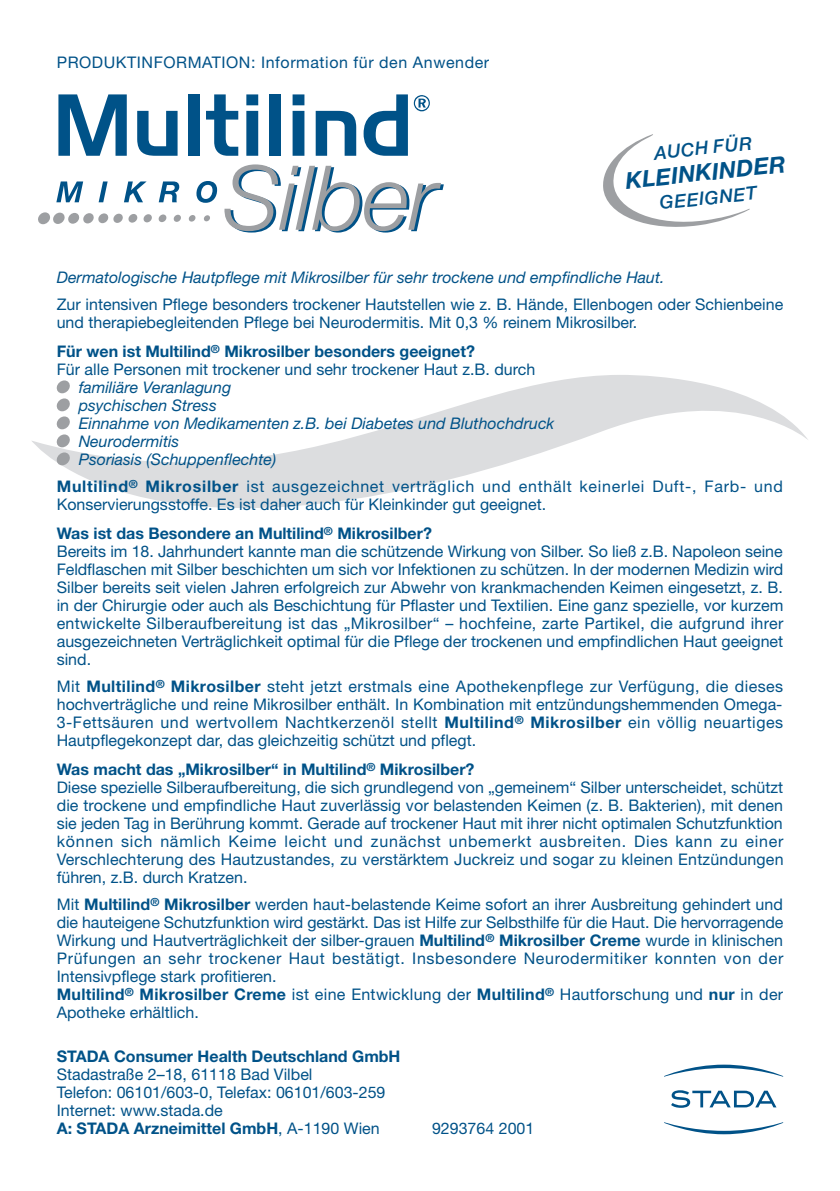
<style>
.page{position:relative;width:840px;height:1191px;background:#fff}
.page>*{position:absolute;margin:0;border:0;box-sizing:border-box;transform-origin:0 0}
.t1{font:italic 700 23px "Helvetica Neue LTW1 G";color:#005288}
.t2{font:italic 500 18.4px "Helvetica Neue LTW1 G";color:#005288}
.t3{font:16px/18px "Helvetica Neue LT Std";color:#005288}
.t4{font:italic 16px/18px "Helvetica Neue LT Std";color:#005288}
.t5{font:16px "Helvetica Neue LT Std";letter-spacing:.035em;color:#005288}
.t6{font:700 16px "Helvetica Neue LT Std";color:#005288}
.s1{font-weight:700}
</style>
<div class="page">
<svg style="left:32px;top:375px;width:776px;height:133px"></svg>
<svg style="left:58px;top:94px;width:69px;height:62px"></svg>
<svg style="left:137px;top:111px;width:40px;height:45px"></svg>
<div style="left:188px;top:94px;width:11px;height:62px;background:#005288"></div>
<svg style="left:206px;top:94px;width:32px;height:62px"></svg>
<svg style="left:246px;top:94px;width:12px;height:62px"></svg>
<div style="left:269px;top:94px;width:12px;height:62px;background:#005288"></div>
<svg style="left:292px;top:94px;width:12px;height:62px"></svg>
<svg style="left:315px;top:111px;width:41px;height:45px"></svg>
<svg style="left:363px;top:94px;width:44px;height:62px"></svg>
<svg style="left:413px;top:95px;width:16px;height:16px"></svg>
<svg style="left:56px;top:181px;width:27px;height:21px"></svg>
<svg style="left:99px;top:181px;width:9px;height:21px"></svg>
<svg style="left:124px;top:181px;width:22px;height:21px"></svg>
<svg style="left:159px;top:181px;width:20px;height:21px"></svg>
<svg style="left:196px;top:181px;width:21px;height:22px"></svg>
<svg style="left:224px;top:164px;width:219px;height:68px"></svg>
<svg style="left:38px;top:212px;width:172px;height:12px"></svg>
<svg style="left:56px;top:380px;width:14px;height:85px"></svg>
<svg style="left:664px;top:1064px;width:118px;height:12px"></svg>
<svg style="left:664px;top:1122px;width:118px;height:12px"></svg>
<svg style="left:671px;top:1090px;width:105px;height:17px"></svg>
<svg style="left:603px;top:134px;width:146px;height:93px"></svg>
<p class="t5" style="left:57px;top:53px;width:434px">PRODUKTINFORMATION: Information für den Anwender</p>
<p class="t2" style="left:652px;top:142px;width:100px;rotate:-6deg">AUCH FÜR</p>
<h1 class="t1" style="left:623px;top:166px;width:162px;rotate:-6deg">KLEINKINDER</h1>
<p class="t2" style="left:658px;top:192px;width:99px;rotate:-6deg">GEEIGNET</p>
<p class="t4" style="left:57px;top:268px;width:609px">Dermatologische Hautpflege mit Mikrosilber für sehr trockene und empfindliche Haut.</p>
<p class="t3" style="left:57px;top:295px;width:727px">Zur intensiven Pflege besonders trockener Hautstellen wie z. B. Hände, Ellenbogen oder Schienbeine und therapiebegleitenden Pflege bei Neurodermitis. Mit 0,3 % reinem Mikrosilber.</p>
<p class="t3" style="left:57px;top:342px;width:480px"><span class="s1">Für wen ist Multilind</span><sup>®</sup> <span class="s1">Mikrosilber besonders geeignet?<br></span>Für alle Personen mit trockener und sehr trockener Haut z.B. durch</p>
<p class="t4" style="left:79px;top:378px;width:477px">familiäre Veranlagung<br>psychischen Stress<br>Einnahme von Medikamenten z.B. bei Diabetes und Bluthochdruck<br>Neurodermitis<br>Psoriasis (Schuppenflechte)</p>
<p class="t3" style="left:57px;top:477px;width:727px"><span class="s1">Multilind</span><sup>®</sup> <span class="s1">Mikrosilber</span> ist ausgezeichnet verträglich und enthält keinerlei Duft-, Farb- und<br>Konservierungsstoffe. Es ist daher auch für Kleinkinder gut geeignet.</p>
<p class="t3" style="left:57px;top:524px;width:727px"><span class="s1">Was ist das Besondere an Multilind</span><sup>®</sup> <span class="s1">Mikrosilber?<br></span>Bereits im 18. Jahrhundert kannte man die schützende Wirkung von Silber. So ließ z.B. Napoleon seine Feldflaschen mit Silber beschichten um sich vor Infektionen zu schützen. In der modernen Medizin wird Silber bereits seit vielen Jahren erfolgreich zur Abwehr von krankmachenden Keimen eingesetzt, z. B. in der Chirurgie oder auch als Beschichtung für Pflaster und Textilien. Eine ganz spezielle, vor kurzem entwickelte Silberaufbereitung ist das „Mikrosilber“ – hochfeine, zarte Partikel, die aufgrund ihrer ausgezeichneten Verträglichkeit optimal für die Pflege der trockenen und empfindlichen Haut geeignet sind.</p>
<p class="t3" style="left:57px;top:677px;width:727px;text-align:justify">Mit <span class="s1">Multilind</span><sup>®</sup> <span class="s1">Mikrosilber</span> steht jetzt erstmals eine Apothekenpflege zur Verfügung, die dieses hochverträgliche und reine Mikrosilber enthält. In Kombination mit entzündungshemmenden Omega-3-Fettsäuren und wertvollem Nachtkerzenöl stellt <span class="s1">Multilind</span><sup>®</sup> <span class="s1">Mikrosilber</span> ein völlig neuartiges Hautpflegekonzept dar, das gleichzeitig schützt und pflegt.</p>
<p class="t3" style="left:57px;top:760px;width:728px"><span class="s1">Was macht das „Mikrosilber“ in Multilind</span><sup>®</sup> <span class="s1">Mikrosilber?<br></span>Diese spezielle Silberaufbereitung, die sich grundlegend von „gemeinem“ Silber unterscheidet, schützt die trockene und empfindliche Haut zuverlässig vor belastenden Keimen (z. B. Bakterien), mit denen sie jeden Tag in Berührung kommt. Gerade auf trockener Haut mit ihrer nicht optimalen Schutzfunktion können sich nämlich Keime leicht und zunächst unbemerkt ausbreiten. Dies kann zu einer Verschlechterung des Hautzustandes, zu verstärktem Juckreiz und sogar zu kleinen Entzündungen führen, z.B. durch Kratzen.</p>
<p class="t3" style="left:57px;top:894px;width:727px">Mit <span class="s1">Multilind</span><sup>®</sup> <span class="s1">Mikrosilber</span> werden haut-belastende Keime sofort an ihrer Ausbreitung gehindert und die hauteigene Schutzfunktion wird gestärkt. Das ist Hilfe zur Selbsthilfe für die Haut. Die hervorragende Wirkung und Hautverträglichkeit der silber-grauen <span class="s1">Multilind</span><sup>®</sup> <span class="s1">Mikrosilber Creme</span> wurde in klinischen Prüfungen an sehr trockener Haut bestätigt. Insbesondere Neurodermitiker konnten von der Intensivpflege stark profitieren.<br><span class="s1">Multilind</span><sup>®</sup> <span class="s1">Mikrosilber Creme</span> ist eine Entwicklung der <span class="s1">Multilind</span><sup>®</sup> Hautforschung und <span class="s1">nur</span> in der Apotheke erhältlich.</p>
<p class="t6" style="left:57px;top:1046px;width:345px">STADA Consumer Health Deutschland GmbH</p>
<p class="t3" style="left:57px;top:1065px;width:330px">Stadastraße 2–18, 61118 Bad Vilbel<br>Telefon: 06101/603-0, Telefax: 06101/603-259<br>Internet: www.stada.de<br><span class="s1">A: STADA Arzneimittel GmbH</span>, A-1190 Wien</p>
<p class="t3" style="left:432px;top:1119px;width:104px">9293764 2001</p>
</div>
